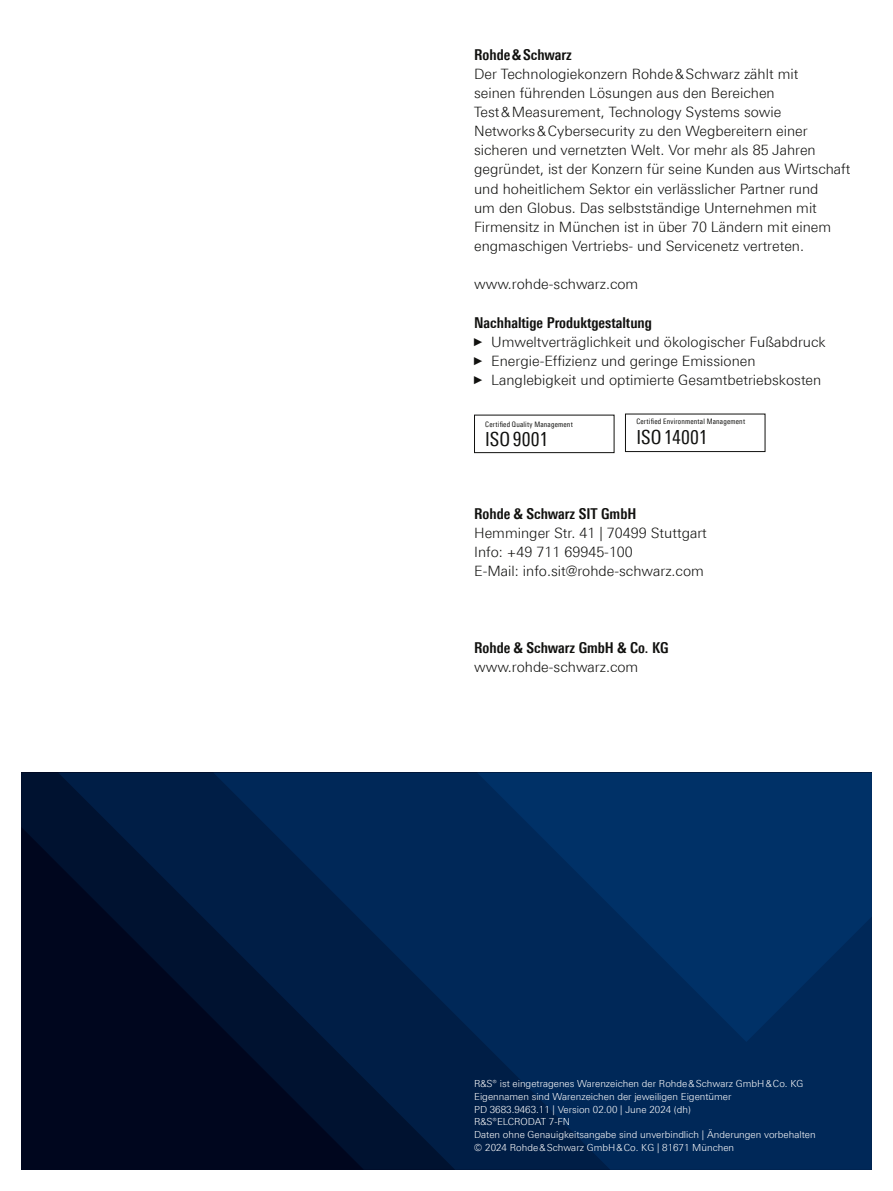
<style>
.page{position:relative;width:893px;height:1191px;background:#fff}
.page>*{position:absolute;margin:0;border:0;box-sizing:border-box;transform-origin:0 0}
.t1{font:condensed 19.5px "Linotype Universfor RS";letter-spacing:.005em;color:#11110f}
.t2{font:700 condensed 15px "Linotype Universfor RS";color:#11110f}
.t3{font:300 14.25px/19.2px "Linotype Universfor RS";color:#11110f}
.t4{font:300 9.75px/12.6px "Linotype Universfor RS";color:#fff}
.t5{font:condensed 7.5px "Linotype Universfor RS";letter-spacing:.025em;color:#11110f}
.s1{font-family:"Arial Narrow";font-weight:400;font-size:11.4px}
</style>
<div class="page">
<svg style="left:21px;top:772px;width:37px;height:397px;background:#000821"></svg>
<svg style="left:58px;top:772px;width:155px;height:397px;background:#000d29"></svg>
<svg style="left:213px;top:772px;width:659px;height:397px;background:#001f49"></svg>
<svg style="left:477px;top:772px;width:395px;height:270px;background:#002d60"></svg>
<div style="left:474px;top:415px;width:140px;height:38px;border:1px solid #11110f"></div>
<div style="left:625px;top:414px;width:140px;height:38px;border:1px solid #11110f"></div>
<p class="t2" style="left:474px;top:45px;width:99px">Rohde&amp;Schwarz</p>
<p class="t3" style="left:474px;top:64px;width:378px">Der Technologiekonzern Rohde&amp;Schwarz zählt mit<br>seinen führenden Lösungen aus den Bereichen Test&amp;Measurement, Technology Systems sowie Networks&amp;Cybersecurity zu den Wegbereitern einer sicheren und vernetzten Welt. Vor mehr als 85 Jahren gegründet, ist der Konzern für seine Kunden aus Wirtschaft und hoheitlichem Sektor ein verlässlicher Partner rund<br>um den Globus. Das selbstständige Unternehmen mit Firmensitz in München ist in über 70 Ländern mit einem engmaschigen Vertriebs- und Servicenetz vertreten.</p>
<p class="t3" style="left:474px;top:274px;width:166px">www.rohde-schwarz.com</p>
<p class="t2" style="left:474px;top:313px;width:179px">Nachhaltige Produktgestaltung</p>
<p class="t3" style="left:474px;top:332px;width:353px"><span class="s1">►</span> Umweltverträglichkeit und ökologischer Fußabdruck <span class="s1">►</span> Energie-Effizienz und geringe Emissionen<br><span class="s1">►</span> Langlebigkeit und optimierte Gesamtbetriebskosten</p>
<p class="t5" style="left:485px;top:419px;width:89px">Certified Quality Management</p>
<h1 class="t1" style="left:485px;top:427px;width:64px">ISO9001</h1>
<p class="t5" style="left:636px;top:417px;width:110px">Certified Environmental Management</p>
<h1 class="t1" style="left:636px;top:425px;width:73px">ISO14001</h1>
<p class="t2" style="left:474px;top:504px;width:164px">Rohde &amp; Schwarz SIT GmbH</p>
<p class="t3" style="left:474px;top:523px;width:234px">Hemminger Str. 41 | 70499 Stuttgart<br>Info: +49 711 69945-100<br>E-Mail: info.sit@rohde-schwarz.com</p>
<p class="t2" style="left:474px;top:638px;width:196px">Rohde &amp; Schwarz GmbH &amp; Co. KG</p>
<p class="t3" style="left:474px;top:657px;width:166px">www.rohde-schwarz.com</p>
<p class="t4" style="left:474px;top:1077px;width:343px">R&amp;S® ist eingetragenes Warenzeichen der Rohde&amp;Schwarz GmbH&amp;Co. KG Eigennamen sind Warenzeichen der jeweiligen Eigentümer<br>PD 3683.9463.11 | Version 02.00 | June 2024 (dh)<br>R&amp;S®ELCRODAT 7-FN<br>Daten ohne Genauigkeitsangabe sind unverbindlich | Änderungen vorbehalten © 2024 Rohde&amp;Schwarz GmbH&amp;Co. KG | 81671 München</p>
</div>
